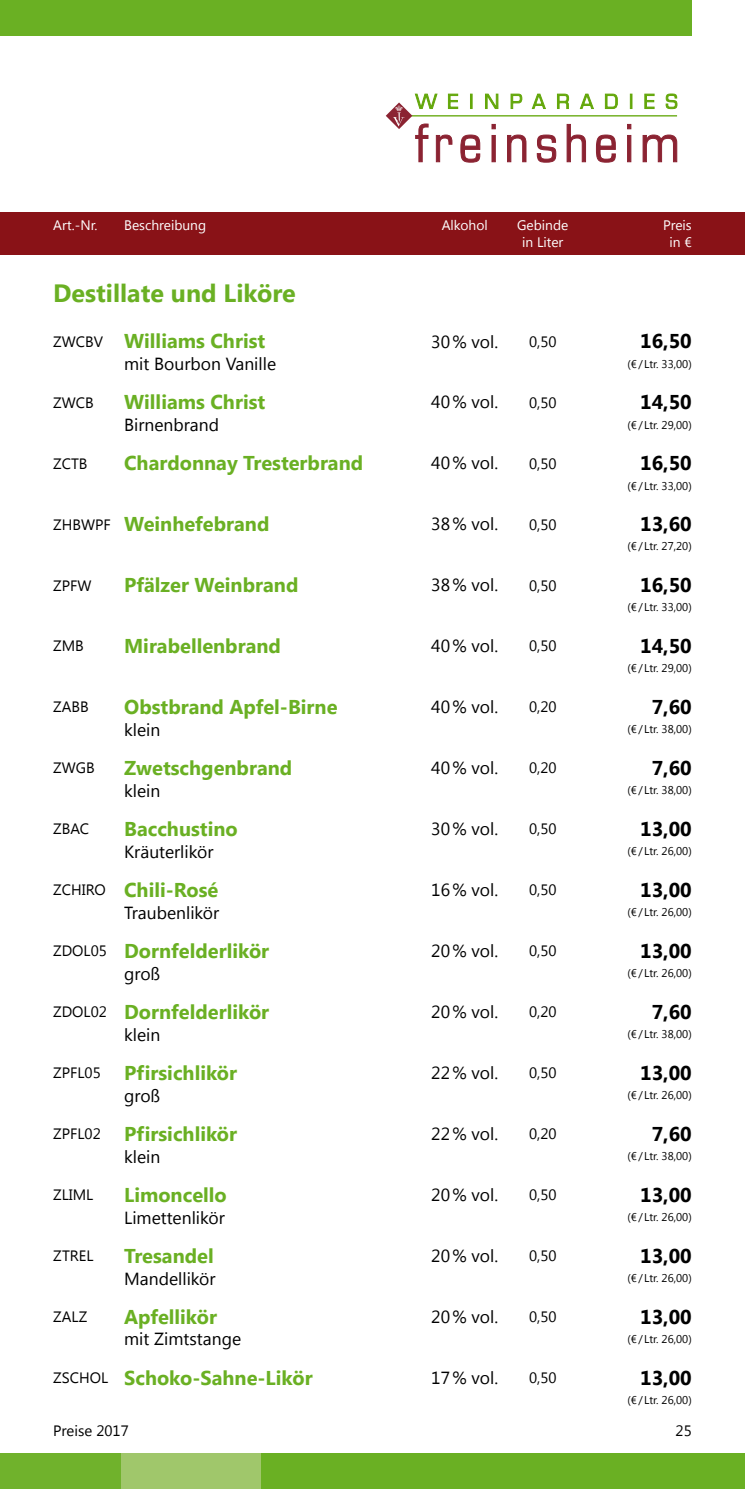
<style>
.page{position:relative;width:745px;height:1489px;background:#fff}
.page>*{position:absolute;margin:0;border:0;box-sizing:border-box;transform-origin:0 0}
.t1{font:700 25px "Segoe UI";color:#6ab023}
.t2{font:700 20px "Segoe UI";color:#6ab023}
.t3{font:700 20px "Segoe UI";color:#000}
.t4{font:17.5px "Segoe UI";color:#000}
.t5{font:15px "Segoe UI";color:#000}
.t6{font:13.75px/17.5px "Segoe UI";color:#fff;text-align:center}
.t7{font:11.25px "Segoe UI";color:#000}
.s1{font-weight:400;font-size:15px;color:#000}
</style>
<div class="page">
<div style="left:0;top:213px;width:744px;height:42px;background:#891217"></div>
<div style="left:0;top:0;width:691px;height:35px;background:#6ab023"></div>
<svg style="left:385px;top:93px;width:292px;height:70px"></svg>
<div style="left:260px;top:1453px;width:484px;height:35px;background:#6ab023"></div>
<div style="left:120px;top:1453px;width:140px;height:35px;background:#a0c76b"></div>
<div style="left:0;top:1453px;width:120px;height:35px;background:#70b22c"></div>
<p class="t6" style="left:53px;top:215px;width:46px">Art.-Nr.</p>
<p class="t6" style="left:124px;top:215px;width:83px">Beschreibung</p>
<p class="t6" style="left:441px;top:215px;width:47px">Alkohol</p>
<p class="t6" style="left:517px;top:215px;width:53px">Gebinde in Liter</p>
<p class="t6" style="left:662px;top:215px;width:30px">Preis in €</p>
<p class="t1" style="left:53px;top:275px;width:244px">Destillate und Liköre</p>
<p class="t2" style="left:53px;top:327px;width:213px"><span class="s1">ZWCBV</span> Williams Christ</p>
<p class="t4" style="left:431px;top:329px;width:68px">30% vol.</p>
<p class="t5" style="left:528px;top:331px;width:29px">0,50</p>
<p class="t3" style="left:640px;top:327px;width:53px">16,50</p>
<p class="t4" style="left:124px;top:351px;width:153px">mit Bourbon Vanille</p>
<p class="t7" style="left:627px;top:356px;width:66px">(€/ Ltr. 33,00)</p>
<p class="t5" style="left:53px;top:392px;width:42px">ZWCB</p>
<p class="t2" style="left:124px;top:388px;width:143px">Williams Christ</p>
<p class="t4" style="left:431px;top:390px;width:68px">40% vol.</p>
<p class="t5" style="left:528px;top:392px;width:29px">0,50</p>
<p class="t3" style="left:640px;top:388px;width:53px">14,50</p>
<p class="t4" style="left:124px;top:412px;width:96px">Birnenbrand</p>
<p class="t7" style="left:627px;top:417px;width:66px">(€/ Ltr. 29,00)</p>
<p class="t5" style="left:53px;top:453px;width:36px">ZCTB</p>
<p class="t2" style="left:124px;top:449px;width:240px">Chardonnay Tresterbrand</p>
<p class="t4" style="left:431px;top:451px;width:68px">40% vol.</p>
<p class="t5" style="left:528px;top:453px;width:29px">0,50</p>
<p class="t3" style="left:640px;top:449px;width:53px">16,50</p>
<p class="t7" style="left:627px;top:477px;width:66px">(€/ Ltr. 33,00)</p>
<p class="t2" style="left:53px;top:510px;width:217px"><span class="s1">ZHBWPF</span> Weinhefebrand</p>
<p class="t4" style="left:431px;top:512px;width:68px">38% vol.</p>
<p class="t5" style="left:528px;top:514px;width:29px">0,50</p>
<p class="t3" style="left:640px;top:510px;width:53px">13,60</p>
<p class="t7" style="left:627px;top:538px;width:66px">(€/ Ltr. 27,20)</p>
<p class="t5" style="left:53px;top:574px;width:40px">ZPFW</p>
<p class="t2" style="left:124px;top:571px;width:176px">Pfälzer Weinbrand</p>
<p class="t4" style="left:431px;top:573px;width:68px">38% vol.</p>
<p class="t5" style="left:528px;top:574px;width:29px">0,50</p>
<p class="t3" style="left:640px;top:571px;width:53px">16,50</p>
<p class="t7" style="left:627px;top:599px;width:66px">(€/ Ltr. 33,00)</p>
<p class="t5" style="left:53px;top:635px;width:32px">ZMB</p>
<p class="t2" style="left:124px;top:632px;width:158px">Mirabellenbrand</p>
<p class="t4" style="left:431px;top:634px;width:68px">40% vol.</p>
<p class="t5" style="left:528px;top:635px;width:29px">0,50</p>
<p class="t3" style="left:640px;top:632px;width:53px">14,50</p>
<p class="t7" style="left:627px;top:660px;width:66px">(€/ Ltr. 29,00)</p>
<p class="t5" style="left:53px;top:696px;width:37px">ZABB</p>
<p class="t2" style="left:124px;top:693px;width:215px">Obstbrand Apfel-Birne</p>
<p class="t4" style="left:431px;top:695px;width:68px">40% vol.</p>
<p class="t5" style="left:528px;top:696px;width:29px">0,20</p>
<p class="t3" style="left:651px;top:693px;width:41px">7,60</p>
<p class="t4" style="left:124px;top:717px;width:38px">klein</p>
<p class="t7" style="left:627px;top:721px;width:66px">(€/ Ltr. 38,00)</p>
<p class="t5" style="left:53px;top:757px;width:43px">ZWGB</p>
<p class="t2" style="left:124px;top:753px;width:169px">Zwetschgenbrand</p>
<p class="t4" style="left:431px;top:756px;width:68px">40% vol.</p>
<p class="t5" style="left:528px;top:757px;width:29px">0,20</p>
<p class="t3" style="left:651px;top:753px;width:41px">7,60</p>
<p class="t4" style="left:124px;top:778px;width:38px">klein</p>
<p class="t7" style="left:627px;top:782px;width:66px">(€/ Ltr. 38,00)</p>
<p class="t5" style="left:53px;top:818px;width:37px">ZBAC</p>
<p class="t2" style="left:124px;top:814px;width:115px">Bacchustino</p>
<p class="t4" style="left:431px;top:817px;width:68px">30% vol.</p>
<p class="t5" style="left:528px;top:818px;width:29px">0,50</p>
<p class="t3" style="left:640px;top:814px;width:53px">13,00</p>
<p class="t4" style="left:124px;top:839px;width:91px">Kräuterlikör</p>
<p class="t7" style="left:627px;top:843px;width:66px">(€/ Ltr. 26,00)</p>
<p class="t2" style="left:53px;top:875px;width:166px"><span class="s1">ZCHIRO</span> Chili-Rosé</p>
<p class="t4" style="left:431px;top:877px;width:68px">16% vol.</p>
<p class="t5" style="left:528px;top:879px;width:29px">0,50</p>
<p class="t3" style="left:640px;top:875px;width:53px">13,00</p>
<p class="t4" style="left:124px;top:900px;width:97px">Traubenlikör</p>
<p class="t7" style="left:627px;top:904px;width:66px">(€/ Ltr. 26,00)</p>
<p class="t2" style="left:53px;top:936px;width:217px"><span class="s1">ZDOL05</span> Dornfelderlikör</p>
<p class="t4" style="left:431px;top:938px;width:68px">20% vol.</p>
<p class="t5" style="left:528px;top:940px;width:29px">0,50</p>
<p class="t3" style="left:640px;top:936px;width:53px">13,00</p>
<p class="t4" style="left:124px;top:961px;width:37px">groß</p>
<p class="t7" style="left:627px;top:965px;width:66px">(€/ Ltr. 26,00)</p>
<p class="t2" style="left:53px;top:997px;width:217px"><span class="s1">ZDOL02</span> Dornfelderlikör</p>
<p class="t4" style="left:431px;top:999px;width:68px">20% vol.</p>
<p class="t5" style="left:528px;top:1001px;width:29px">0,20</p>
<p class="t3" style="left:651px;top:997px;width:41px">7,60</p>
<p class="t4" style="left:124px;top:1022px;width:38px">klein</p>
<p class="t7" style="left:627px;top:1026px;width:66px">(€/ Ltr. 38,00)</p>
<p class="t2" style="left:53px;top:1058px;width:185px"><span class="s1">ZPFL05</span> Pfirsichlikör</p>
<p class="t4" style="left:431px;top:1060px;width:68px">22% vol.</p>
<p class="t5" style="left:528px;top:1062px;width:29px">0,50</p>
<p class="t3" style="left:640px;top:1058px;width:53px">13,00</p>
<p class="t4" style="left:124px;top:1083px;width:37px">groß</p>
<p class="t7" style="left:627px;top:1087px;width:66px">(€/ Ltr. 26,00)</p>
<p class="t2" style="left:53px;top:1119px;width:185px"><span class="s1">ZPFL02</span> Pfirsichlikör</p>
<p class="t4" style="left:431px;top:1121px;width:68px">22% vol.</p>
<p class="t5" style="left:528px;top:1123px;width:29px">0,20</p>
<p class="t3" style="left:651px;top:1119px;width:41px">7,60</p>
<p class="t4" style="left:124px;top:1144px;width:38px">klein</p>
<p class="t7" style="left:627px;top:1148px;width:66px">(€/ Ltr. 38,00)</p>
<p class="t5" style="left:53px;top:1184px;width:42px">ZLIML</p>
<p class="t2" style="left:124px;top:1180px;width:104px">Limoncello</p>
<p class="t4" style="left:431px;top:1182px;width:68px">20% vol.</p>
<p class="t5" style="left:528px;top:1184px;width:29px">0,50</p>
<p class="t3" style="left:640px;top:1180px;width:53px">13,00</p>
<p class="t4" style="left:124px;top:1205px;width:102px">Limettenlikör</p>
<p class="t7" style="left:627px;top:1209px;width:66px">(€/ Ltr. 26,00)</p>
<p class="t5" style="left:53px;top:1245px;width:42px">ZTREL</p>
<p class="t2" style="left:124px;top:1241px;width:91px">Tresandel</p>
<p class="t4" style="left:431px;top:1243px;width:68px">20% vol.</p>
<p class="t5" style="left:528px;top:1245px;width:29px">0,50</p>
<p class="t3" style="left:640px;top:1241px;width:53px">13,00</p>
<p class="t4" style="left:124px;top:1265px;width:93px">Mandellikör</p>
<p class="t7" style="left:627px;top:1270px;width:66px">(€/ Ltr. 26,00)</p>
<p class="t5" style="left:53px;top:1306px;width:36px">ZALZ</p>
<p class="t2" style="left:124px;top:1302px;width:94px">Apfellikör</p>
<p class="t4" style="left:431px;top:1304px;width:68px">20% vol.</p>
<p class="t5" style="left:528px;top:1306px;width:29px">0,50</p>
<p class="t3" style="left:640px;top:1302px;width:53px">13,00</p>
<p class="t4" style="left:124px;top:1326px;width:118px">mit Zimtstange</p>
<p class="t7" style="left:627px;top:1331px;width:66px">(€/ Ltr. 26,00)</p>
<p class="t2" style="left:53px;top:1363px;width:261px"><span class="s1">ZSCHOL</span> Schoko-Sahne-Likör</p>
<p class="t4" style="left:431px;top:1365px;width:68px">17% vol.</p>
<p class="t5" style="left:528px;top:1367px;width:29px">0,50</p>
<p class="t3" style="left:640px;top:1363px;width:53px">13,00</p>
<p class="t7" style="left:627px;top:1392px;width:66px">(€/ Ltr. 26,00)</p>
<p class="t5" style="left:53px;top:1420px;width:77px">Preise 2017</p>
<p class="t5" style="left:675px;top:1420px;width:18px">25</p>
</div>
